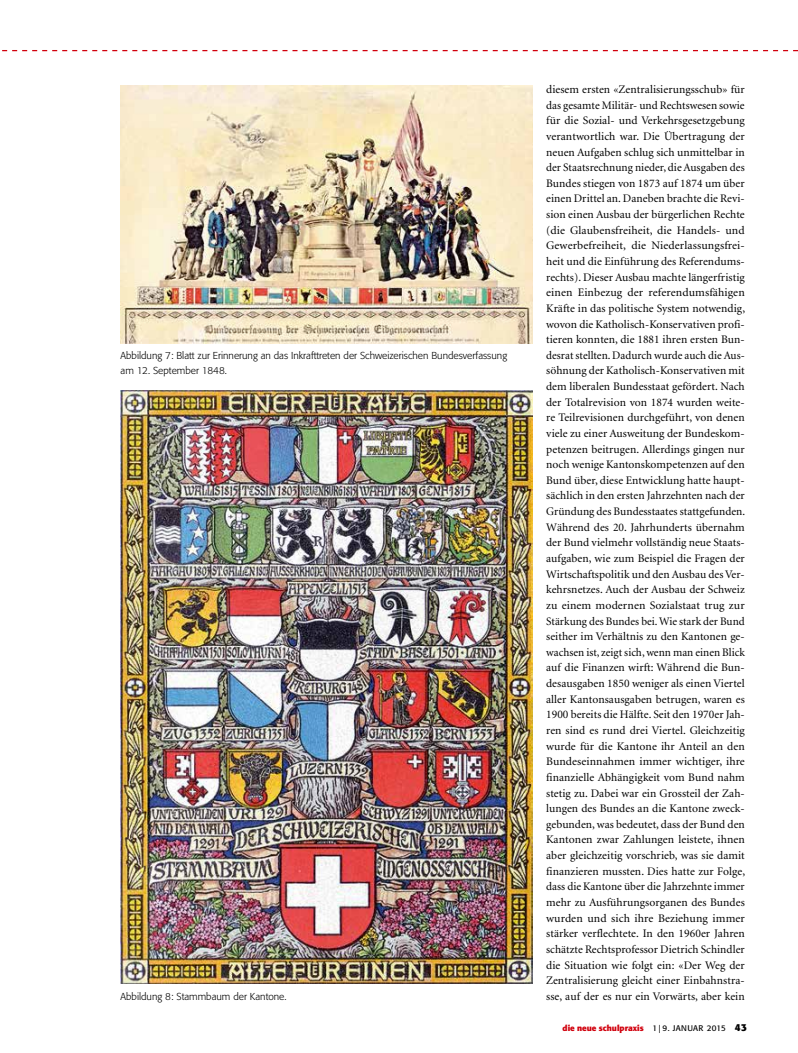
<style>
.page{position:relative;width:798px;height:1053px;background:#fff}
.page>*{position:absolute;margin:0;border:0;box-sizing:border-box;transform-origin:0 0}
.t1{font:11.5px/15.6px "Minion";letter-spacing:.005em;color:#000;text-align:justify}
.t2{font:300 10px/15.6px "Formata";color:#000}
.t3{font:700 8.12px "Formata";color:#d1000d}
.s1{font-weight:400;color:#000}
.s2{font-size:10px;color:#000}
</style>
<div class="page">
<svg style="left:2px;top:50px;width:795px;height:1px"></svg>
<img style="left:120px;top:85px;width:411px;height:258px">
<img style="left:120px;top:390px;width:411px;height:593px">
<p class="t2" style="left:120px;top:347px;width:388px">Abbildung 7: Blatt zur Erinnerung an das Inkrafttreten der Schweizerischen Bundesverfassung am 12. September 1848.</p>
<p class="t1" style="left:546px;top:82px;width:200px">diesem ersten «Zentralisierungsschub» für das gesamte Militär- und Rechtswesen sowie für die Sozial- und Verkehrsgesetzgebung verantwortlich war. Die Übertragung der neuen Aufgaben schlug sich unmittelbar in der Staatsrechnung nieder, die Ausgaben des Bundes stiegen von 1873 auf 1874 um über einen Drittel an. Daneben brachte die Revi&shy;sion einen Ausbau der bürgerlichen Rechte (die Glaubensfreiheit, die Handels- und Gewerbefreiheit, die Niederlassungsfrei&shy;heit und die Einführung des Referendums&shy;rechts). Dieser Ausbau machte längerfristig einen Einbezug der referendumsfähigen Kräfte in das politische System notwendig, wovon die Katholisch-Konservativen profi&shy;tieren konnten, die 1881 ihren ersten Bun&shy;desrat stellten. Dadurch wurde auch die Aus&shy;söhnung der Katholisch-Konservativen mit dem liberalen Bundesstaat gefördert. Nach der Totalrevision von 1874 wurden weite&shy;re Teilrevisionen durchgeführt, von denen viele zu einer Ausweitung der Bundeskom&shy;petenzen beitrugen. Allerdings gingen nur noch wenige Kantonskompetenzen auf den Bund über, diese Entwicklung hatte haupt&shy;sächlich in den ersten Jahrzehnten nach der Gründung des Bundesstaates stattgefunden.<br>Während des 20. Jahrhunderts übernahm der Bund vielmehr vollständig neue Staats&shy;aufgaben, wie zum Beispiel die Fragen der Wirtschaftspolitik und den Ausbau des Ver&shy;kehrsnetzes. Auch der Ausbau der Schweiz zu einem modernen Sozialstaat trug zur Stärkung des Bundes bei. Wie stark der Bund seither im Verhältnis zu den Kantonen ge&shy;wachsen ist, zeigt sich, wenn man einen Blick auf die Finanzen wirft: Während die Bun&shy;desausgaben 1850 weniger als einen Viertel aller Kantonsausgaben betrugen, waren es 1900 bereits die Hälfte. Seit den 1970er Jah&shy;ren sind es rund drei Viertel. Gleichzeitig wurde für die Kantone ihr Anteil an den Bundeseinnahmen immer wichtiger, ihre finanzielle Abhängigkeit vom Bund nahm stetig zu. Dabei war ein Grossteil der Zah&shy;lungen des Bundes an die Kantone zweck&shy;gebunden, was bedeutet, dass der Bund den Kantonen zwar Zahlungen leistete, ihnen aber gleichzeitig vorschrieb, was sie damit finanzieren mussten. Dies hatte zur Folge, dass die Kantone über die Jahrzehnte immer mehr zu Ausführungsorganen des Bundes wurden und sich ihre Beziehung immer stärker verflechtete. In den 1960er Jahren schätzte Rechtsprofessor Dietrich Schindler die Situation wie folgt ein: «Der Weg der Zentralisierung gleicht einer Einbahnstra-</p>
<p class="t2" style="left:120px;top:988px;width:167px">Abbildung 8: Stammbaum der Kantone.</p>
<p class="t1" style="left:546px;top:988px;width:200px">sse, auf der es nur ein Vorwärts, aber kein</p>
<p class="t3" style="left:562px;top:1022px;width:186px">die neue schulpraxis <span class="s1">1 | 9. JANUAR 2015</span> <span class="s2">43</span></p>
</div>
